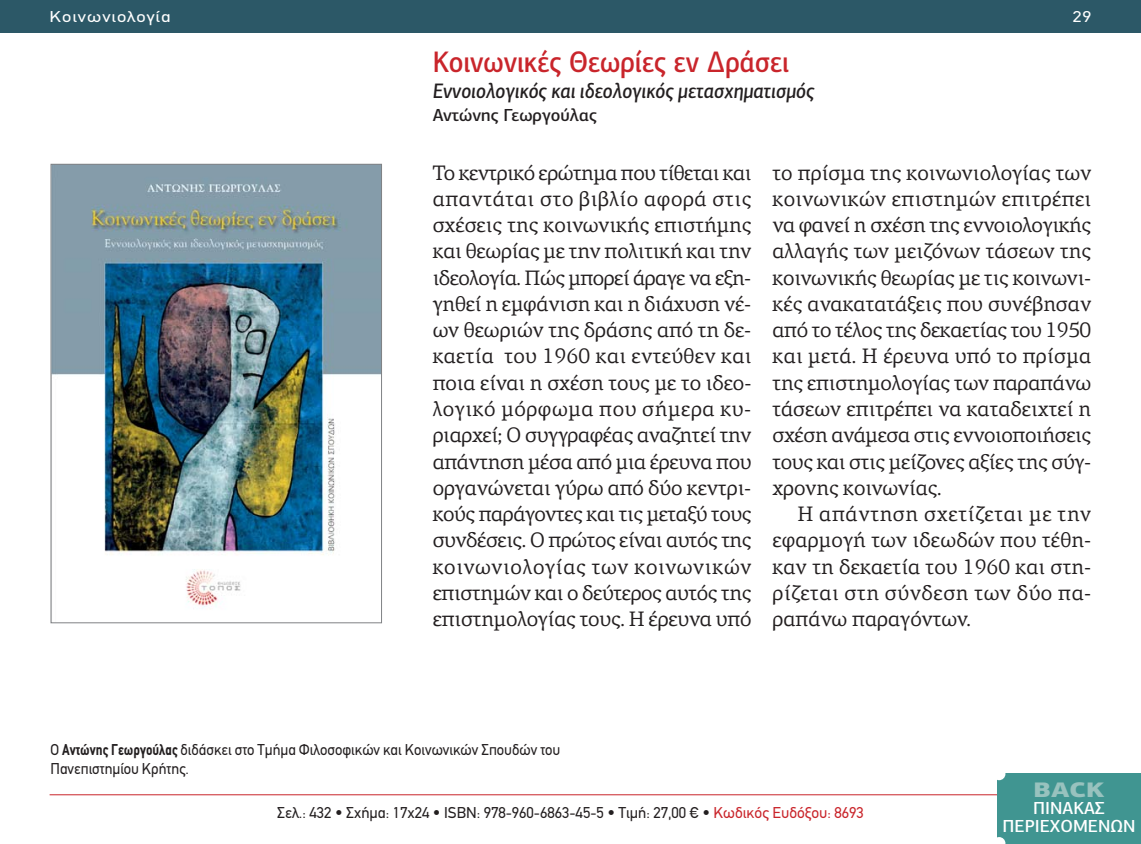
<style>
.page{position:relative;width:1141px;height:844px;background:#fff}
.page>*{position:absolute;margin:0;border:0;box-sizing:border-box;transform-origin:0 0}
.t1{font:500 29.75px "PF Agora Sans Pro";color:#c9252b;scale:.9 1}
.t2{font:21px/26.2px "PF Agora Serif Pro";letter-spacing:-.01em;color:#231f20;text-align:justify}
.t3{font:italic 500 21px "PF Agora Sans Pro";color:#231f20;scale:.9 1}
.t4{font:900 21px "PF Agora Sans Pro";color:#98c2be;scale:1.2 1}
.t5{font:500 17.5px/17.5px "PF Agora Sans Pro";color:#fff;text-align:center}
.t6{font:500 17.5px "PF Agora Sans Pro";color:#231f20}
.t7{font:15.75px/19.2px "PF Din Text";color:#231f20;scale:.95 1}
.t8{font:15.75px "PF Din Text";color:#231f20}
.t9{font:15.75px "PF Din Text";letter-spacing:.05em;color:#fff;scale:1.2 1}
.s1{font-family:"PF Din Text Condensed";font-weight:700}
.s2{color:#c9252b}
</style>
<div class="page">
<img style="left:53px;top:166px;width:327px;height:442px">
<div style="left:51px;top:164px;width:331px;height:459px;border:1px solid #808285"></div>
<hr style="left:50px;top:794px;width:1041px;height:1px;background:#c9252b">
<div style="left:0;top:0;width:1141px;height:32px;background:#2c5867"></div>
<div style="left:997px;top:772px;width:144px;height:71px;background:#409591"></div>
<div style="left:993px;top:767px;width:12px;height:13px;background:#fff;border-radius:50%"></div>
<svg style="left:997px;top:837px;width:8px;height:6px"></svg>
<p class="t9" style="left:50px;top:11px;width:102px">Κοινωνιολογία</p>
<p class="t9" style="left:1073px;top:11px;width:17px">29</p>
<h1 class="t1" style="left:433px;top:51px;width:398px">Κοινωνικές Θεωρίες εν Δράσει</h1>
<p class="t3" style="left:433px;top:79px;width:426px">Εννοιολογικός και ιδεολογικός μετασχηματισμός</p>
<p class="t6" style="left:433px;top:108px;width:166px">Αντώνης Γεωργούλας</p>
<p class="t2" style="left:433px;top:161px;width:320px">Το κεντρικό ερώτημα που τίθεται και απαντάται στο βιβλίο αφορά στις σχέσεις της κοινωνικής επιστήμης και θεωρίας με την πολιτική και την ιδεολογία. Πώς μπορεί άραγε να εξη&shy;γηθεί η εμφάνιση και η διάχυση νέ&shy;ων θεωριών της δράσης από τη δε&shy;καετία του 1960 και εντεύθεν και ποια είναι η σχέση τους με το ιδεο&shy;λογικό μόρφωμα που σήμερα κυ&shy;ριαρχεί; Ο συγγραφέας αναζητεί την απάντηση μέσα από μια έρευνα που οργανώνεται γύρω από δύο κεντρι&shy;κούς παράγοντες και τις μεταξύ τους συνδέσεις. Ο πρώτος είναι αυτός της κοινωνιολογίας των κοινωνικών επιστημών και ο δεύτερος αυτός της επιστημολογίας τους. Η έρευνα υπό</p>
<p class="t2" style="left:772px;top:161px;width:320px">το πρίσμα της κοινωνιολογίας των κοινωνικών επιστημών επιτρέπει να φανεί η σχέση της εννοιολογικής αλλαγής των μειζόνων τάσεων της κοινωνικής θεωρίας με τις κοινωνι&shy;κές ανακατατάξεις που συνέβησαν από το τέλος της δεκαετίας του 1950 και μετά. Η έρευνα υπό το πρίσμα της επιστημολογίας των παραπάνω τάσεων επιτρέπει να καταδειχτεί η σχέση ανάμεσα στις εννοιοποιήσεις τους και στις μείζονες αξίες της σύγ&shy;χρονης κοινωνίας.</p>
<p class="t2" style="left:772px;top:503px;width:320px;text-indent:25px">Η απάντηση σχετίζεται με την εφαρμογή των ιδεωδών που τέθη&shy;καν τη δεκαετία του 1960 και στη&shy;ρίζεται στη σύνδεση των δύο πα&shy;ραπάνω παραγόντων.</p>
<p class="t7" style="left:51px;top:741px;width:538px">Ο <span class="s1">Αντώνης Γεωργούλας</span> διδάσκει στο Τμήμα Φιλοσοφικών και Κοινωνικών Σπουδών του<br>Πανεπιστημίου Κρήτης.</p>
<p class="t8" style="left:277px;top:806px;width:588px">Σελ.: 432 • Σχήμα: 17x24 • ISBN: 978-960-6863-45-5 • Τιμή: 27,00 € • <span class="s2">Κωδικός Ευδόξου: 8693</span></p>
<p class="t4" style="left:1034px;top:777px;width:61px">BACK</p>
<p class="t5" style="left:1003px;top:801px;width:134px">ΠΙΝΑΚΑΣ<br>ΠΕΡΙΕΧΟΜΕΝΩΝ</p>
</div>
